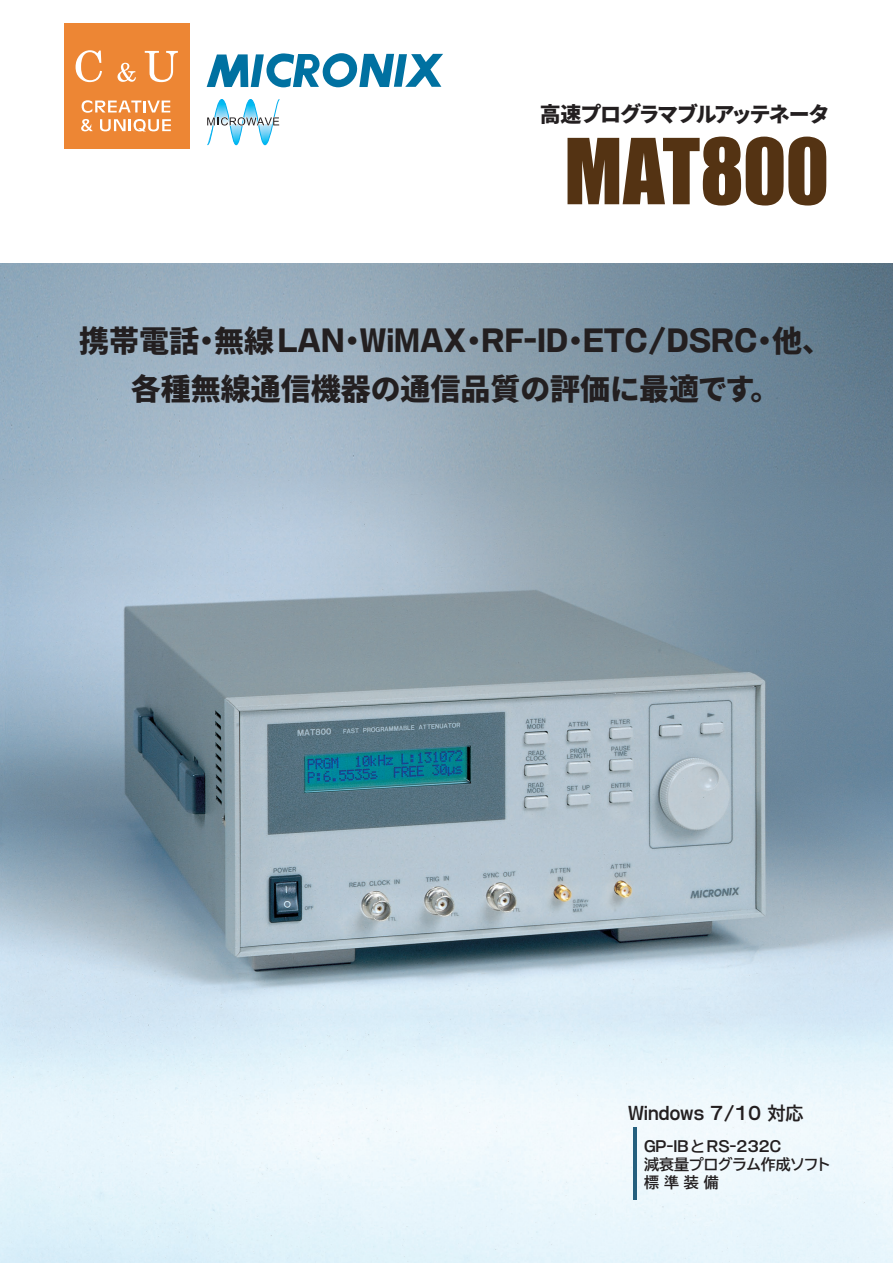
<style>
.page{position:relative;width:893px;height:1263px;background:#fff}
.page>*{position:absolute;margin:0;border:0;box-sizing:border-box;transform-origin:0 0}
.t1{font:84px "Impact";letter-spacing:-.01em;color:#543313}
.t2{font:700 30px "VDL V7 Gothic Extra";color:#231f20}
.t3{font:30px "Gen Ei Gothic P H";color:#231f20}
.t4{font:21px "Gen Ei Gothic P H";letter-spacing:-.03em;color:#231f20}
.t5{font:18px "VDL V7 Gothic Bold";color:#231f20}
.t6{font:15px/18px "BIZ UDP Gothic Bold";color:#231f20}
.t7{font:15px "VDL V7 Gothic Bold";color:#231f20}
.s1{font-family:"Gen Ei Gothic P H";font-weight:400}
.s2{font-family:"BIZ UDP Gothic Bold"}
</style>
<div class="page">
<img style="left:0;top:264px;width:893px;height:999px">
<div style="left:64px;top:23px;width:126px;height:126px;background:#ed8634"></div>
<svg style="left:76px;top:50px;width:26px;height:32px"></svg>
<svg style="left:118px;top:63px;width:18px;height:19px"></svg>
<svg style="left:145px;top:51px;width:33px;height:31px"></svg>
<svg style="left:82px;top:100px;width:88px;height:13px"></svg>
<svg style="left:81px;top:119px;width:12px;height:12px"></svg>
<svg style="left:100px;top:119px;width:71px;height:12px"></svg>
<svg style="left:207px;top:99px;width:73px;height:46px"></svg>
<svg style="left:207px;top:53px;width:236px;height:34px"></svg>
<hr style="left:633px;top:1127px;width:3px;height:73px;background:#245f7e">
<p class="t4" style="left:540px;top:98px;width:290px">高速プログラマブルアッテネータ</p>
<h1 class="t1" style="left:564px;top:106px;width:266px">MAT800</h1>
<p class="t2" style="left:79px;top:320px;width:739px"><span class="s1">携帯電話・無線</span>LAN<span class="s1">・</span>WiMAX<span class="s1">・</span>RF-ID<span class="s1">・</span>ETC/DSRC<span class="s1">・他、</span></p>
<p class="t3" style="left:131px;top:366px;width:636px">各種無線通信機器の通信品質の評価に最適です。</p>
<p class="t5" style="left:628px;top:1100px;width:177px">Windows 7/10 <span class="s2">対応</span></p>
<p class="t7" style="left:644px;top:1135px;width:139px">GP-IB<span class="s2">と</span>RS-232C</p>
<p class="t6" style="left:644px;top:1155px;width:187px">減衰量プログラム作成ソフト標準装備</p>
</div>
